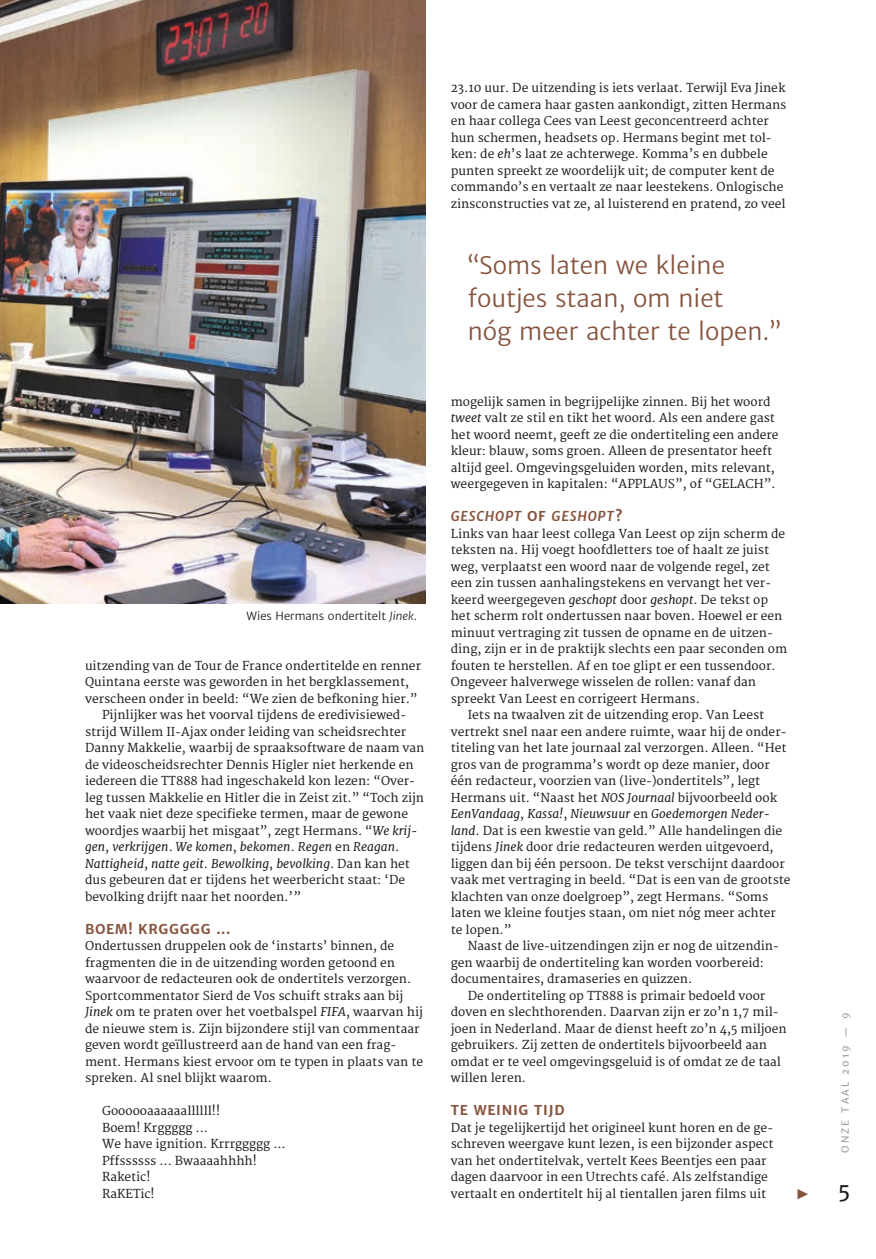
<style>
.page{position:relative;width:876px;height:1259px;background:#fff}
.page>*{position:absolute;margin:0;border:0;box-sizing:border-box;transform-origin:0 0}
.t1{font:300 24px/33px "Merriweather Sans OT";color:#87543e}
.t2{font:21px "Merriweather Sans OT";color:#1d1d1b}
.t3{font:700 13.5px "Merriweather Sans OT";letter-spacing:.05em;color:#87543e}
.t4{font:italic 700 13.5px "Merriweather Sans OT";letter-spacing:.05em;color:#87543e}
.t5{font:12px/16.5px "Merriweather OT";color:#1d1d1b}
.t6{font:italic 12px "Merriweather OT";color:#1d1d1b}
.t7{font:300 11.25px "Merriweather Sans OT";color:#1d1d1b}
.t8{font:9.75px "Merriweather Sans OT";letter-spacing:.2em;color:#9d9d9d}
.s1{font-style:italic}
.s2{font-style:normal}
</style>
<div class="page">
<img style="left:0;top:0;width:425px;height:604px">
<p class="t7" style="left:247px;top:609px;width:172px">Wies Hermans ondertitelt <span class="s1">Jinek</span>.</p>
<p class="t5" style="left:85px;top:658px;width:338px">uitzending van de Tour de France ondertitelde en renner</p>
<p class="t5" style="left:85px;top:674px;width:326px">Quintana eerste was geworden in het bergklassement,</p>
<p class="t5" style="left:85px;top:691px;width:334px">verscheen onder in beeld: “We zien de befkoning hier.”</p>
<p class="t5" style="left:102px;top:707px;width:306px">Pijnlijker was het voorval tijdens de eredivisiewed-</p>
<p class="t5" style="left:85px;top:724px;width:323px">strijd Willem II-Ajax onder leiding van scheidsrechter</p>
<p class="t5" style="left:85px;top:740px;width:341px">Danny Makkelie, waarbij de spraaksoftware de naam van</p>
<p class="t5" style="left:85px;top:757px;width:330px">de videoscheidsrechter Dennis Higler niet herkende en</p>
<p class="t5" style="left:85px;top:773px;width:331px">iedereen die TT888 had ingeschakeld kon lezen: “Over-</p>
<p class="t5" style="left:85px;top:790px;width:340px">leg tussen Makkelie en Hitler die in Zeist zit.” “Toch zijn</p>
<p class="t5" style="left:85px;top:806px;width:325px">het vaak niet deze specifieke termen, maar de gewone</p>
<p class="t5" style="left:85px;top:823px;width:334px">woordjes waarbij het misgaat”, zegt Hermans. “<span class="s1">We krij-</span></p>
<p class="t6" style="left:85px;top:839px;width:316px">gen<span class="s2">,</span> verkrijgen<span class="s2">.</span> We komen<span class="s2">,</span> bekomen<span class="s2">.</span> Regen <span class="s2">en</span> Reagan<span class="s2">.</span></p>
<p class="t6" style="left:85px;top:856px;width:326px">Nattigheid<span class="s2">,</span> natte geit<span class="s2">.</span> Bewolking<span class="s2">,</span> bevolking<span class="s2">. Dan kan het</span></p>
<p class="t5" style="left:85px;top:872px;width:321px">dus gebeuren dat er tijdens het weerbericht staat: ‘De</p>
<p class="t5" style="left:85px;top:889px;width:218px">bevolking drijft naar het noorden.’”</p>
<p class="t3" style="left:85px;top:920px;width:147px">BOEM! KRGGGGG ...</p>
<p class="t5" style="left:85px;top:938px;width:340px">Ondertussen druppelen ook de ‘instarts’ binnen, de fragmenten die in de uitzending worden getoond en waarvoor de redacteuren ook de ondertitels verzorgen.<br>Sportcommentator Sierd de Vos schuift straks aan bij <span class="s1">Jinek</span> om te praten over het voetbalspel <span class="s1">FIFA</span>, waarvan hij de nieuwe stem is. Zijn bijzondere stijl van commentaar geven wordt geïllustreerd aan de hand van een frag&shy;ment. Hermans kiest ervoor om te typen in plaats van te spreken. Al snel blijkt waarom.</p>
<p class="t5" style="left:102px;top:1103px;width:185px">Goooooaaaaaallllll!!<br>Boem! Krggggg ...<br>We have ignition. Krrrggggg ...<br>Pffssssss ... Bwaaaahhhh!<br>Raketic!<br>RaKETic!</p>
<p class="t5" style="left:451px;top:80px;width:337px">23.10 uur. De uitzending is iets verlaat. Terwijl Eva Jinek voor de camera haar gasten aankondigt, zitten Hermans en haar collega Cees van Leest geconcentreerd achter hun schermen, headsets op. Hermans begint met tol&shy;ken: de <span class="s1">eh</span>’s laat ze achterwege. Komma’s en dubbele punten spreekt ze woordelijk uit; de computer kent de commando’s en vertaalt ze naar leestekens. Onlogische zinsconstructies vat ze, al luisterend en pratend, zo veel</p>
<h1 class="t1" style="left:468px;top:249px;width:315px">“Soms laten we kleine foutjes staan, om niet<br>nóg meer achter te lopen.”</h1>
<p class="t5" style="left:451px;top:394px;width:329px">mogelijk samen in begrijpelijke zinnen. Bij het woord <span class="s1">tweet</span> valt ze stil en tikt het woord. Als een andere gast het woord neemt, geeft ze die ondertiteling een andere kleur: blauw, soms groen. Alleen de presentator heeft altijd geel. Omgevingsgeluiden worden, mits relevant, weergegeven in kapitalen: “APPLAUS”, of “GELACH”.</p>
<p class="t4" style="left:451px;top:508px;width:173px">GESCHOPT <span class="s2">OF</span> GESHOPT<span class="s2">?</span></p>
<p class="t5" style="left:451px;top:526px;width:336px">Links van haar leest collega Van Leest op zijn scherm de</p>
<p class="t5" style="left:451px;top:542px;width:320px">teksten na. Hij voegt hoofdletters toe of haalt ze juist</p>
<p class="t5" style="left:451px;top:559px;width:321px">weg, verplaatst een woord naar de volgende regel, zet</p>
<p class="t5" style="left:451px;top:575px;width:322px">een zin tussen aanhalingstekens en vervangt het ver-</p>
<p class="t5" style="left:451px;top:592px;width:319px">keerd weergegeven <span class="s1">geschopt</span> door <span class="s1">geshopt</span>. De tekst op</p>
<p class="t5" style="left:451px;top:608px;width:333px">het scherm rolt ondertussen naar boven. Hoewel er een</p>
<p class="t5" style="left:451px;top:625px;width:324px">minuut vertraging zit tussen de opname en de uitzen-</p>
<p class="t5" style="left:451px;top:641px;width:338px">ding, zijn er in de praktijk slechts een paar seconden om</p>
<p class="t5" style="left:451px;top:658px;width:326px">fouten te herstellen. Af en toe glipt er een tussendoor.</p>
<p class="t5" style="left:451px;top:674px;width:307px">Ongeveer halverwege wisselen de rollen: vanaf dan</p>
<p class="t5" style="left:451px;top:691px;width:251px">spreekt Van Leest en corrigeert Hermans.</p>
<p class="t5" style="left:468px;top:707px;width:298px">Iets na twaalven zit de uitzending erop. Van Leest</p>
<p class="t5" style="left:451px;top:724px;width:337px">vertrekt snel naar een andere ruimte, waar hij de onder-</p>
<p class="t5" style="left:451px;top:740px;width:337px">titeling van het late journaal zal verzorgen. Alleen. “Het</p>
<p class="t5" style="left:451px;top:757px;width:321px">gros van de programma’s wordt op deze manier, door</p>
<p class="t5" style="left:451px;top:773px;width:311px">één redacteur, voorzien van (live-)ondertitels”, legt</p>
<p class="t5" style="left:451px;top:790px;width:328px">Hermans uit. “Naast het <span class="s1">NOS Journaal</span> bijvoorbeeld ook</p>
<p class="t6" style="left:451px;top:806px;width:321px">EenVandaag<span class="s2">,</span> Kassa!<span class="s2">,</span> Nieuwsuur <span class="s2">en</span> Goedemorgen Neder-</p>
<p class="t5" style="left:451px;top:823px;width:333px"><span class="s1">land</span>. Dat is een kwestie van geld.” Alle handelingen die</p>
<p class="t5" style="left:451px;top:839px;width:324px">tijdens <span class="s1">Jinek</span> door drie redacteuren werden uitgevoerd,</p>
<p class="t5" style="left:451px;top:856px;width:336px">liggen dan bij één persoon. De tekst verschijnt daardoor</p>
<p class="t5" style="left:451px;top:872px;width:341px">vaak met vertraging in beeld. “Dat is een van de grootste</p>
<p class="t5" style="left:451px;top:889px;width:319px">klachten van onze doelgroep”, zegt Hermans. “Soms</p>
<p class="t5" style="left:451px;top:905px;width:327px">laten we kleine foutjes staan, om niet nóg meer achter</p>
<p class="t5" style="left:451px;top:922px;width:62px">te lopen.”</p>
<p class="t5" style="left:468px;top:938px;width:313px">Naast de live-uitzendingen zijn er nog de uitzendin-</p>
<p class="t5" style="left:451px;top:955px;width:315px">gen waarbij de ondertiteling kan worden voorbereid:</p>
<p class="t5" style="left:451px;top:971px;width:243px">documentaires, dramaseries en quizzen.</p>
<p class="t5" style="left:468px;top:988px;width:299px">De ondertiteling op TT888 is primair bedoeld voor</p>
<p class="t5" style="left:451px;top:1004px;width:329px">doven en slechthorenden. Daarvan zijn er zo’n 1,7 mil-</p>
<p class="t5" style="left:451px;top:1021px;width:337px">joen in Nederland. Maar de dienst heeft zo’n 4,5 miljoen</p>
<p class="t5" style="left:451px;top:1037px;width:318px">gebruikers. Zij zetten de ondertitels bijvoorbeeld aan</p>
<p class="t5" style="left:451px;top:1054px;width:332px">omdat er te veel omgevingsgeluid is of omdat ze de taal</p>
<p class="t5" style="left:451px;top:1070px;width:77px">willen leren.</p>
<p class="t3" style="left:451px;top:1102px;width:115px">TE WEINIG TIJD</p>
<p class="t5" style="left:451px;top:1120px;width:324px">Dat je tegelijkertijd het origineel kunt horen en de ge&shy;schreven weergave kunt lezen, is een bijzonder aspect van het ondertitelvak, vertelt Kees Beentjes een paar dagen daarvoor in een Utrechts café. Als zelfstandige vertaalt en ondertitelt hij al tientallen jaren films uit</p>
<p class="t8" style="left:839px;top:1152px;width:141px;rotate:-90deg">ONZE TAAL 2019 — 9</p>
<h2 class="t2" style="left:838px;top:1177px;width:14px">5</h2>
</div>
